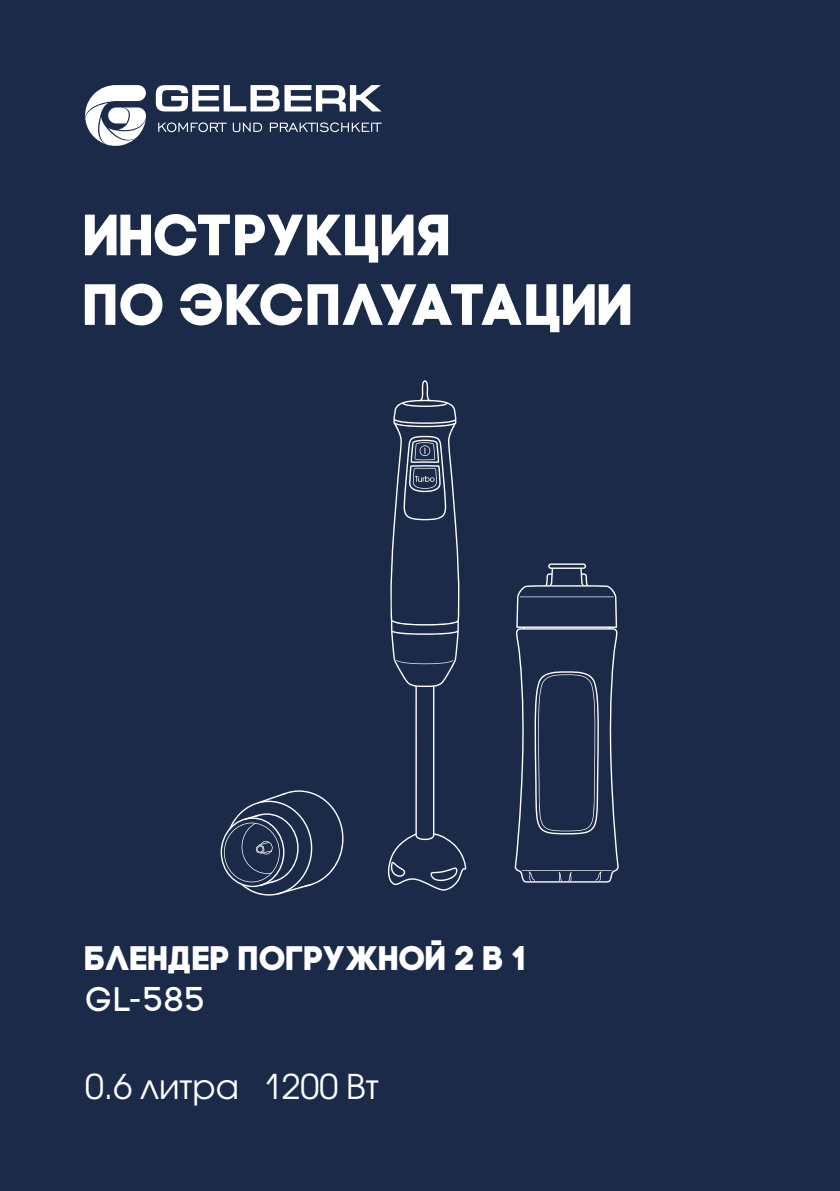
<style>
.page{position:relative;width:840px;height:1191px;background:#fff}
.page>*{position:absolute;margin:0;border:0;box-sizing:border-box;transform-origin:0 0}
.t1{font:58px/69.6px "Code Pro Bold";color:#fff}
.t2{font:34px "Code Pro Bold";color:#fff}
.t3{font:34px "Avant Garde Gothic C";color:#fff}
.t4{font:34px "Code Pro LC";color:#fff}
</style>
<div class="page">
<div style="left:0;top:0;width:839px;height:1191px;background:#1b2a49"></div>
<svg style="left:85px;top:85px;width:61px;height:61px"></svg>
<svg style="left:156px;top:85px;width:225px;height:26px"></svg>
<svg style="left:158px;top:122px;width:69px;height:10px"></svg>
<svg style="left:233px;top:123px;width:29px;height:9px"></svg>
<svg style="left:270px;top:122px;width:111px;height:10px"></svg>
<svg style="left:514px;top:563px;width:104px;height:319px"></svg>
<svg style="left:387px;top:380px;width:79px;height:510px"></svg>
<svg style="left:220px;top:790px;width:123px;height:105px"></svg>
<p class="t1" style="left:85px;top:200px;width:550px">ИНСТРУКЦИЯ<br>ПО ЭКСПЛУАТАЦИИ</p>
<p class="t2" style="left:85px;top:937px;width:442px">БЛЕНДЕР ПОГРУЖНОЙ 2 в 1</p>
<p class="t4" style="left:85px;top:979px;width:122px">GL-585</p>
<p class="t3" style="left:85px;top:1067px;width:295px">0.6 литра 1200 Вт</p>
</div>
